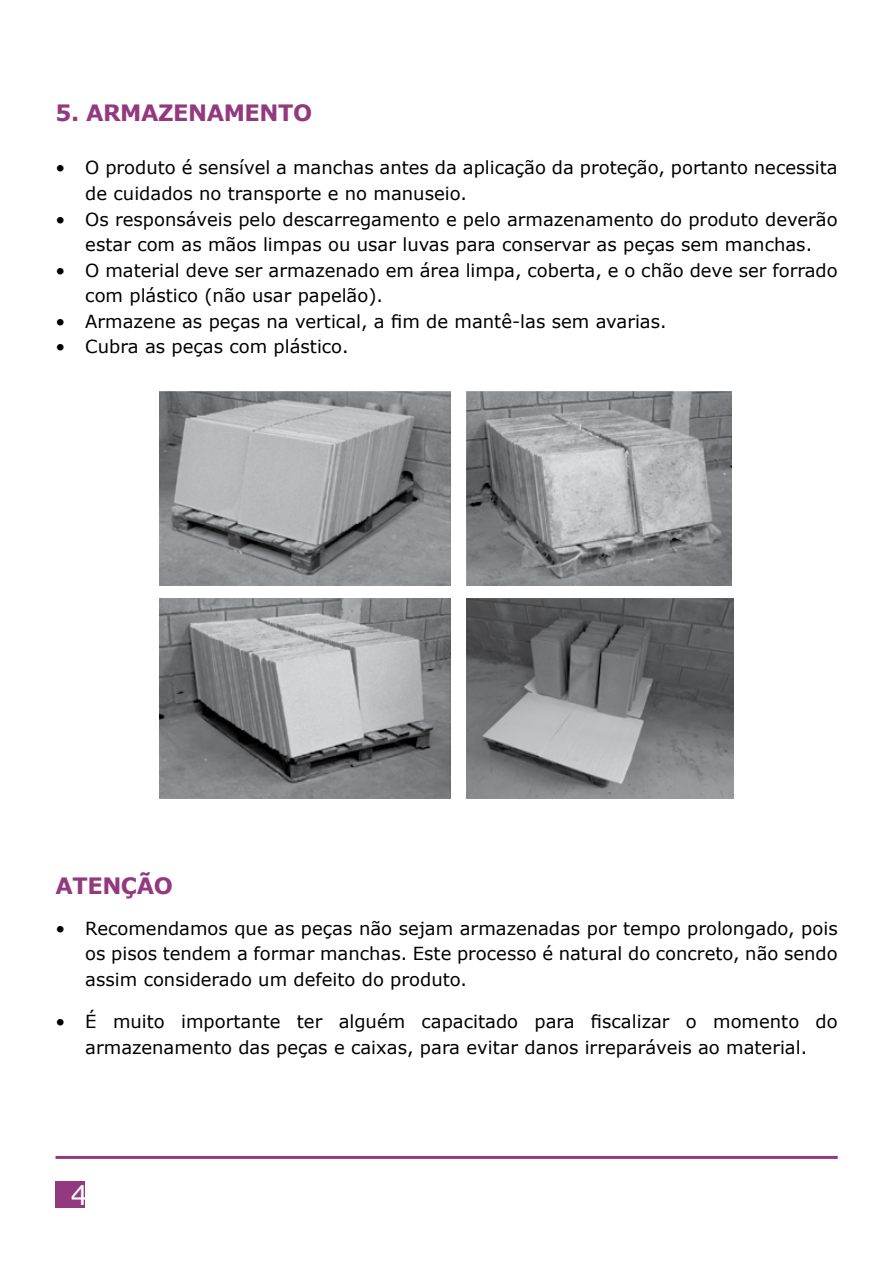
<style>
.page{position:relative;width:893px;height:1263px;background:#fff}
.page>*{position:absolute;margin:0;border:0;box-sizing:border-box;transform-origin:0 0}
.t1{font:27px "Verdana";color:#fff}
.t2{font:700 22.5px "Verdana";letter-spacing:-.02em;color:#93397f}
.t3{font:18px/25.5px "Verdana";color:#000}
</style>
<div class="page">
<div style="left:55px;top:1181px;width:30px;height:27px;background:#93397f"></div>
<hr style="left:56px;top:1156px;width:782px;height:3px;background:#93397f">
<img style="left:466px;top:391px;width:265px;height:194px">
<img style="left:160px;top:391px;width:291px;height:194px">
<img style="left:160px;top:598px;width:291px;height:201px">
<img style="left:466px;top:598px;width:267px;height:200px">
<p class="t2" style="left:56px;top:97px;width:258px">5. ARMAZENAMENTO</p>
<p class="t3" style="left:85px;top:155px;width:754px;text-indent:-30px">• O produto é sensível a manchas antes da aplicação da proteção, portanto necessita de cuidados no transporte e no manuseio.</p>
<p class="t3" style="left:56px;top:206px;width:784px;text-align:center">• Os responsáveis pelo descarregamento e pelo armazenamento do produto deverão estar com as mãos limpas ou usar luvas para conservar as peças sem manchas.</p>
<p class="t3" style="left:85px;top:257px;width:754px;text-indent:-30px">• O material deve ser armazenado em área limpa, coberta, e o chão deve ser forrado com plástico (não usar papelão).</p>
<p class="t3" style="left:56px;top:308px;width:613px">• Armazene as peças na vertical, a fim de mantê-las sem avarias.</p>
<p class="t3" style="left:56px;top:334px;width:294px">• Cubra as peças com plástico.</p>
<p class="t2" style="left:56px;top:870px;width:119px">ATENÇÃO</p>
<p class="t3" style="left:85px;top:915px;width:754px;text-align:justify;text-indent:-30px">• Recomendamos que as peças não sejam armazenadas por tempo prolongado, pois os pisos tendem a formar manchas. Este processo é natural do concreto, não sendo assim considerado um defeito do produto.</p>
<p class="t3" style="left:56px;top:1009px;width:784px;text-align:center">• É muito importante ter alguém capacitado para fiscalizar o momento do armazenamento das peças e caixas, para evitar danos irreparáveis ao material.</p>
<h1 class="t1" style="left:71px;top:1177px;width:19px">4</h1>
</div>
